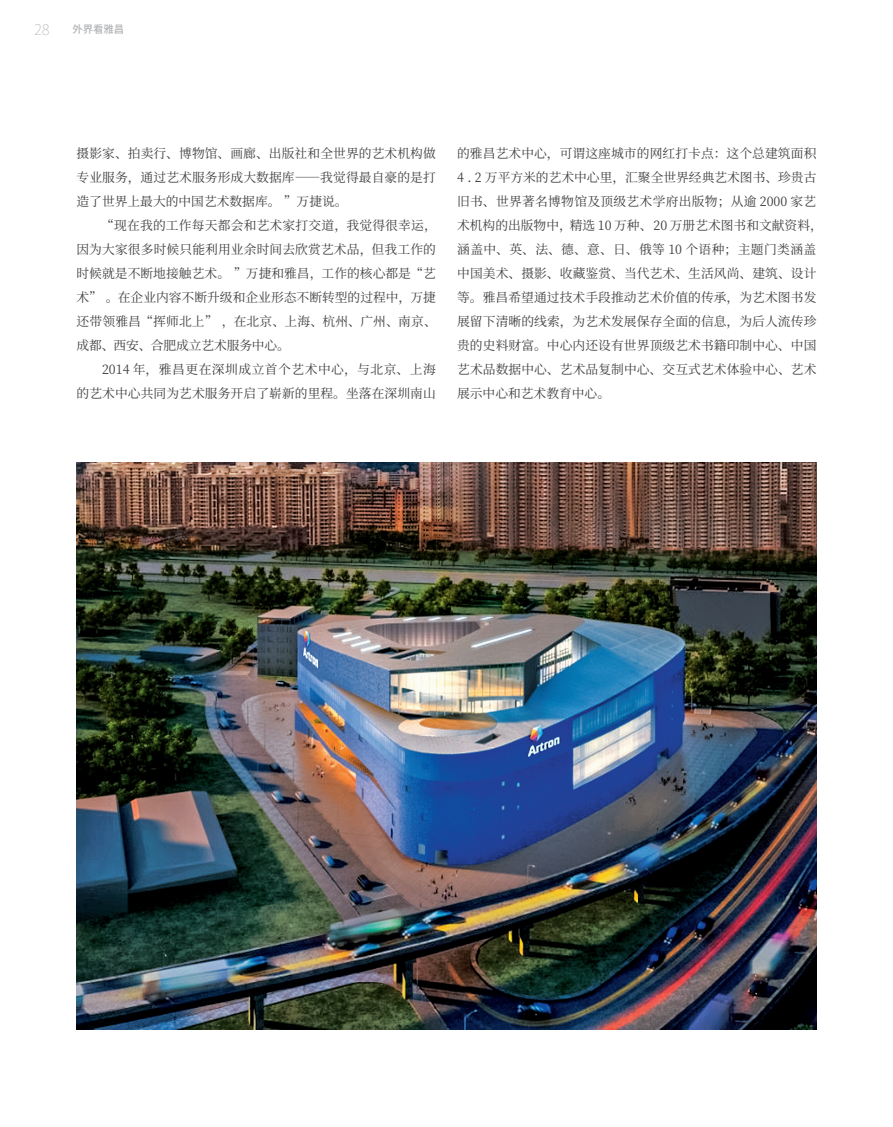
<style>
.page{position:relative;width:893px;height:1127px;background:#fff}
.page>*{position:absolute;margin:0;border:0;box-sizing:border-box;transform-origin:0 0}
.t1{font:200 15px "Source Han Sans CN";color:#b2b4b6}
.t2{font:12.75px/24px "Source Han Serif CN";letter-spacing:.005em;color:#3e3e3f}
.t3{font:12.75px "Source Han Serif CN";letter-spacing:.04em;color:#3e3e3f}
.t4{font:500 10.5px "Source Han Sans CN";letter-spacing:-.02em;color:#b2b4b6}
</style>
<div class="page">
<img style="left:77px;top:462px;width:739px;height:567px">
<p class="t1" style="left:34px;top:21px;width:17px">28</p>
<p class="t4" style="left:72px;top:23px;width:53px">外界看雅昌</p>
<p class="t2" style="left:77px;top:141px;width:361px">摄影家、拍卖行、博物馆、画廊、出版社和全世界的艺术机构做</p>
<p class="t2" style="left:77px;top:165px;width:361px">专业服务，通过艺术服务形成大数据库——我觉得最自豪的是打</p>
<p class="t2" style="left:77px;top:189px;width:273px">造了世界上最大的中国艺术数据库。 ”万捷说。</p>
<p class="t2" style="left:101px;top:213px;width:337px">“现在我的工作每天都会和艺术家打交道，我觉得很幸运，</p>
<p class="t2" style="left:76px;top:237px;width:361px">因为大家很多时候只能利用业余时间去欣赏艺术品，但我工作的</p>
<p class="t2" style="left:76px;top:261px;width:361px">时候就是不断地接触艺术。 ”万捷和雅昌，工作的核心都是“艺</p>
<p class="t2" style="left:77px;top:285px;width:361px">术” 。在企业内容不断升级和企业形态不断转型的过程中，万捷</p>
<p class="t2" style="left:77px;top:309px;width:362px">还带领雅昌“挥师北上” ，在北京、上海、杭州、广州、南京、</p>
<p class="t2" style="left:77px;top:333px;width:215px">成都、西安、合肥成立艺术服务中心。</p>
<p class="t3" style="left:102px;top:362px;width:335px">2014 年，雅昌更在深圳成立首个艺术中心，与北京、上海</p>
<p class="t2" style="left:77px;top:381px;width:361px">的艺术中心共同为艺术服务开启了崭新的里程。坐落在深圳南山</p>
<p class="t2" style="left:457px;top:141px;width:367px">的雅昌艺术中心，可谓这座城市的网红打卡点：这个总建筑面积<br>4 . 2 万平方米的艺术中心里，汇聚全世界经典艺术图书、珍贵古旧书、世界著名博物馆及顶级艺术学府出版物；从逾 2000 家艺术机构的出版物中，精选 10 万种、 20 万册艺术图书和文献资料，涵盖中、英、法、德、意、日、俄等 10 个语种；主题门类涵盖中国美术、摄影、收藏鉴赏、当代艺术、生活风尚、建筑、设计等。雅昌希望通过技术手段推动艺术价值的传承，为艺术图书发展留下清晰的线索，为艺术发展保存全面的信息，为后人流传珍贵的史料财富。中心内还设有世界顶级艺术书籍印制中心、中国艺术品数据中心、艺术品复制中心、交互式艺术体验中心、艺术展示中心和艺术教育中心。</p>
</div>
